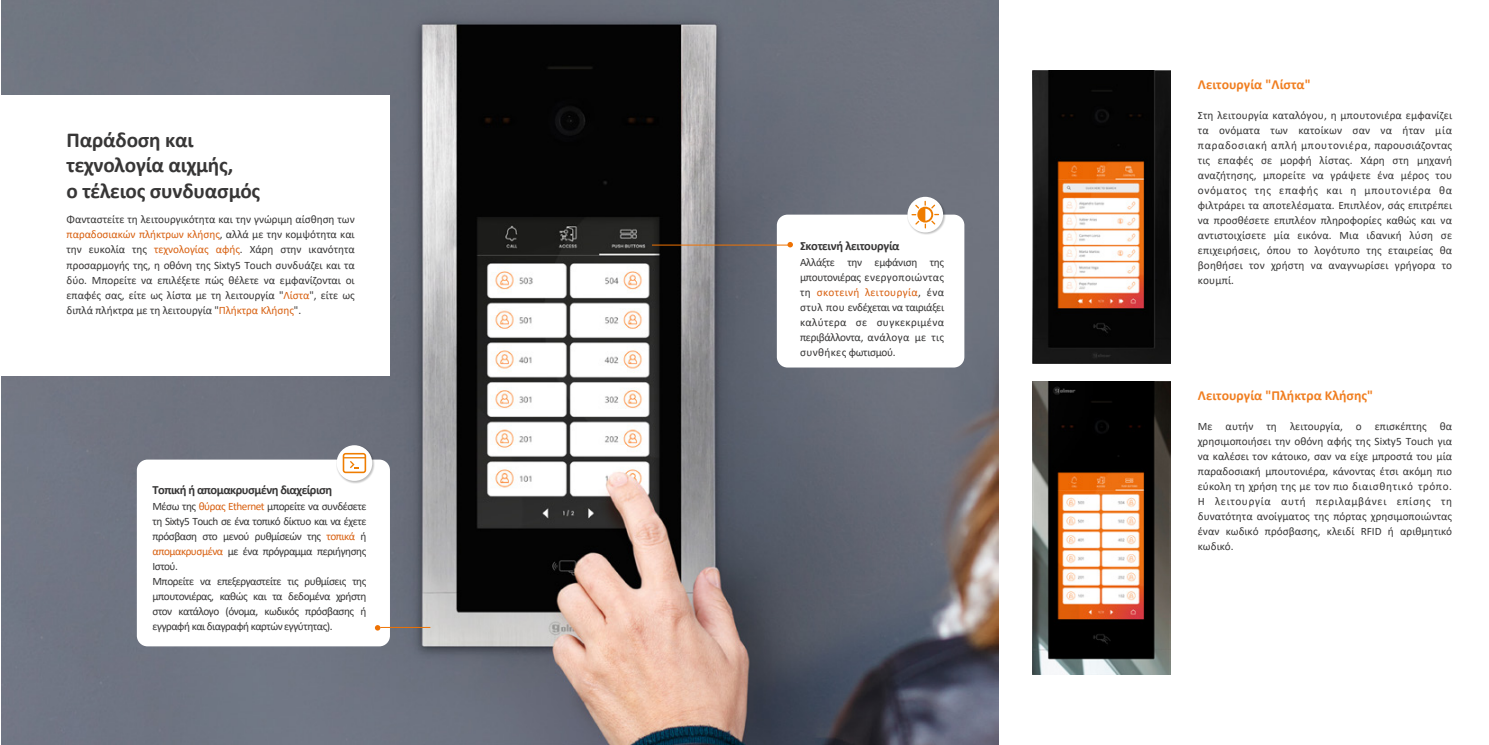
<style>
.page{position:relative;width:1489px;height:745px;background:#fff}
.page>*{position:absolute;margin:0;border:0;box-sizing:border-box;transform-origin:0 0}
.t1{font:700 21.25px/25.5px "Calibri";letter-spacing:-.01em;color:#373636}
.t2{font:700 13.75px "Calibri";color:#f07e20}
.t3{font:700 12.5px "Calibri";letter-spacing:-.04em;color:#373636}
.t4{font:11.25px/15px "Calibri";letter-spacing:-.045em;color:#373636;text-align:justify}
.s1{color:#d86010}
</style>
<div class="page">
<img style="left:1032px;top:71px;width:138px;height:292px">
<img style="left:1032px;top:381px;width:138px;height:292px">
<img style="left:2px;top:0;width:996px;height:744px">
<div style="left:0;top:95px;width:390px;height:280px;background:#fff"></div>
<div style="left:137px;top:459px;width:253px;height:187px;background:#fff;border-radius:11px"></div>
<div style="left:776px;top:214px;width:188px;height:153px;background:#fff;border-radius:11px"></div>
<hr style="left:652px;top:244px;width:138px;height:1px;background:#ee7203">
<svg style="left:787px;top:242px;width:6px;height:5px"></svg>
<hr style="left:380px;top:626px;width:50px;height:1px;background:#ee7203">
<svg style="left:375px;top:625px;width:5px;height:5px"></svg>
<div style="left:336px;top:444px;width:39px;height:39px;background:#000;opacity:.25"></div>
<svg style="left:336px;top:445px;width:36px;height:35px"></svg>
<svg style="left:343px;top:452px;width:23px;height:21px"></svg>
<div style="left:907px;top:196px;width:38px;height:39px;background:#000;opacity:.25"></div>
<div style="left:907px;top:197px;width:36px;height:35px;background:#fff;border-radius:50%"></div>
<svg style="left:911px;top:201px;width:28px;height:27px"></svg>
<h1 class="t1" style="left:67px;top:126px;width:195px">Παράδοση και τεχνολογία αιχμής,<br>ο τέλειος συνδυασμός</h1>
<p class="t4" style="left:67px;top:212px;width:290px">Φανταστείτε τη λειτουργικότητα και την γνώριμη αίσθηση των <span class="s1">παραδοσιακών πλήκτρων κλήσης</span>, αλλά με την κομψότητα και την ευκολία της <span class="s1">τεχνολογίας αφής</span>. Χάρη στην ικανότητα προσαρμογής της, η οθόνη της Sixty5 Touch συνδυάζει και τα δύο. Μπορείτε να επιλέξετε πώς θέλετε να εμφανίζονται οι επαφές σας, είτε ως λίστα με τη λειτουργία "<span class="s1">Λίστα</span>", είτε ως διπλά πλήκτρα με τη λειτουργία "<span class="s1">Πλήκτρα Κλήσης</span>".</p>
<p class="t3" style="left:152px;top:480px;width:181px">Τοπική ή απομακρυσμένη διαχείριση</p>
<p class="t4" style="left:152px;top:498px;width:215px;text-align:left">Μέσω της <span class="s1">θύρας Ethernet</span> μπορείτε να συνδέσετε τη Sixty5 Touch σε ένα τοπικό δίκτυο και να έχετε πρόσβαση στο μενού ρυθμίσεών της <span class="s1">τοπικά</span> ή <span class="s1">απομακρυσμένα</span> με ένα πρόγραμμα περιήγησης Ιστού.<br>Μπορείτε να επεξεργαστείτε τις ρυθμίσεις της μπουτονιέρας, καθώς και τα δεδομένα χρήστη στον κατάλογο (όνομα, κωδικός πρόσβασης ή εγγραφή και διαγραφή καρτών εγγύτητας).</p>
<p class="t3" style="left:800px;top:237px;width:101px">Σκοτεινή λειτουργία</p>
<p class="t4" style="left:800px;top:254px;width:146px">Αλλάξτε την εμφάνιση της μπουτονιέρας ενεργοποιώντας τη <span class="s1">σκοτεινή λειτουργία</span>, ένα στυλ που ενδέχεται να ταιριάξει καλύτερα σε συγκεκριμένα περιβάλλοντα, ανάλογα με τις συνθήκες φωτισμού.</p>
<p class="t2" style="left:1197px;top:75px;width:114px">Λειτουργία "Λίστα"</p>
<p class="t4" style="left:1197px;top:108px;width:256px">Στη λειτουργία καταλόγου, η μπουτονιέρα εμφανίζει τα ονόματα των κατοίκων σαν να ήταν μία παραδοσιακή απλή μπουτονιέρα, παρουσιάζοντας τις επαφές σε μορφή λίστας. Χάρη στη μηχανή αναζήτησης, μπορείτε να γράψετε ένα μέρος του ονόματος της επαφής και η μπουτονιέρα θα φιλτράρει τα αποτελέσματα. Επιπλέον, σάς επιτρέπει να προσθέσετε επιπλέον πληροφορίες καθώς και να αντιστοιχίσετε μία εικόνα. Μια ιδανική λύση σε επιχειρήσεις, όπου το λογότυπο της εταιρείας θα βοηθήσει τον χρήστη να αναγνωρίσει γρήγορα το κουμπί.</p>
<p class="t2" style="left:1197px;top:385px;width:177px">Λειτουργία "Πλήκτρα Κλήσης"</p>
<p class="t4" style="left:1197px;top:418px;width:256px">Με αυτήν τη λειτουργία, ο επισκέπτης θα χρησιμοποιήσει την οθόνη αφής της Sixty5 Touch για να καλέσει τον κάτοικο, σαν να είχε μπροστά του μία παραδοσιακή μπουτονιέρα, κάνοντας έτσι ακόμη πιο εύκολη τη χρήση της με τον πιο διαισθητικό τρόπο.<br>Η λειτουργία αυτή περιλαμβάνει επίσης τη δυνατότητα ανοίγματος της πόρτας χρησιμοποιώντας έναν κωδικό πρόσβασης, κλειδί RFID ή αριθμητικό κωδικό.</p>
</div>
